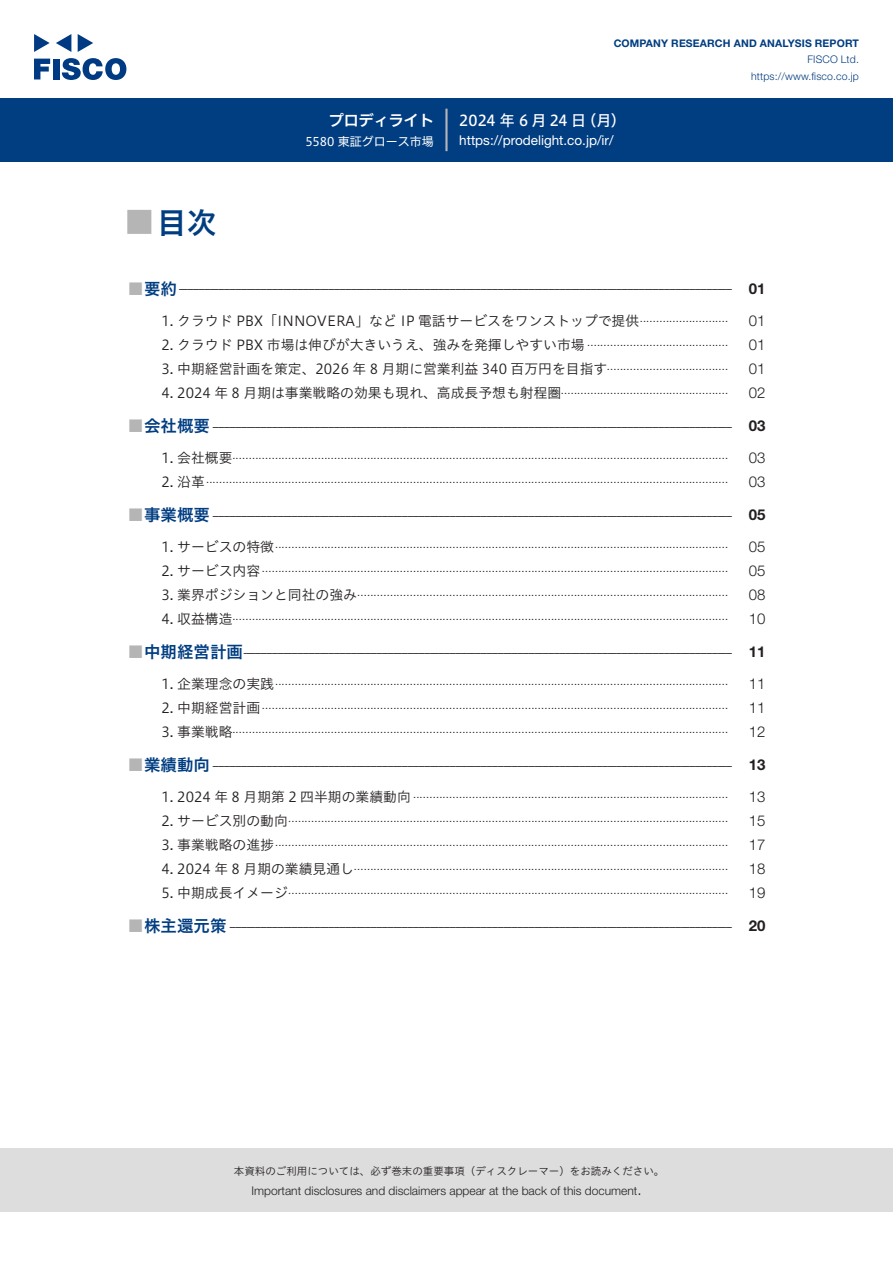
<style>
.page{position:relative;width:893px;height:1263px;background:#fff}
.page>*{position:absolute;margin:0;border:0;box-sizing:border-box;transform-origin:0 0}
.t1{font:30px "Hiragino UD Sans Std N W6";color:#003d81}
.t2{font:24px "Hiragino UD Sans Std W6";color:#b5b5b6}
.t3{font:16.5px "Hiragino UD Sans Std W6";color:#003d81}
.t4{font:300 15px "Helvetica Neue LT Std";color:#231f20}
.t5{font:15px "Hiragino UD Sans F Std N W5";letter-spacing:-.005em;color:#fff}
.t6{font:700 15px "Helvetica Neue LT Std";color:#231f20}
.t7{font:15px "Hiragino UD Sans F Std N W6";color:#fff}
.t8{font:13.8px "Hiragino UD Sans Std W3";color:#231f20}
.t9{font:13.5px "Helvetica Neue LT Std";color:#fff}
.t10{font:12px "Hiragino UD Sans Std W3";color:#231f20}
.t11{font:300 12px "Helvetica Neue LT Std";color:#231f20}
.t12{font:12px "Hiragino UD Sans F Std N W4";color:#fff}
.t13{font:10.5px "Hiragino UD Sans Std W3";color:#231f20}
.t14{font:700 10.5px "Helvetica Neue LT Std";letter-spacing:.015em;color:#003d81}
.t15{font:300 10.5px/16.5px "Helvetica Neue LT Std";letter-spacing:.015em;color:#003d81;text-align:right}
.t16{font:9px "Hiragino UD Sans Std W3";color:#231f20}
.s1{color:#b5b5b6}
</style>
<div class="page">
<div style="left:0;top:1148px;width:893px;height:64px;background:#ddd"></div>
<svg style="left:34px;top:59px;width:16px;height:20px"></svg>
<div style="left:53px;top:59px;width:6px;height:20px;background:#003a83"></div>
<svg style="left:62px;top:58px;width:64px;height:22px"></svg>
<svg style="left:34px;top:34px;width:16px;height:18px"></svg>
<svg style="left:78px;top:34px;width:15px;height:18px"></svg>
<svg style="left:56px;top:34px;width:15px;height:18px"></svg>
<div style="left:0;top:98px;width:893px;height:64px;background:#003d81"></div>
<hr style="left:445px;top:109px;width:3px;height:42px;background:#b5b5b6">
<p class="t2" style="left:128px;top:204px;width:25px">█</p>
<p class="t1" style="left:157px;top:199px;width:61px">目次</p>
<h3 class="t7" style="left:329px;top:109px;width:107px">プロディライト</h3>
<h3 class="t12" style="left:305px;top:132px;width:130px">5580 東証グロース市場</h3>
<p class="t14" style="left:614px;top:37px;width:247px">COMPANY RESEARCH AND ANALYSIS REPORT</p>
<p class="t15" style="left:751px;top:51px;width:109px">FISCO Ltd. https://www.fisco.co j p.</p>
<h3 class="t5" style="left:581px;top:109px;width:46px">（月(</h3>
<h3 class="t5" style="left:459px;top:109px;width:128px">2024 年 6 月 24 日</h3>
<h3 class="t9" style="left:459px;top:132px;width:156px">https://prodelight. c o j p. /i r/</h3>
<p class="t3" style="left:128px;top:276px;width:51px"><span class="s1">■</span>要約</p>
<p class="t10" style="left:177px;top:280px;width:557px">-----------------------------------------------------------------------------------------------------------------------------------------------------------------------------------------------------</p>
<p class="t8" style="left:162px;top:310px;width:479px">1. クラウド PBX「INNOVERA」など IP 電話サービスをワンストップで提供</p>
<p class="t16" style="left:640px;top:312px;width:89px">...........................</p>
<p class="t8" style="left:162px;top:334px;width:425px">2. クラウド PBX 市場は伸びが大きいうえ、強みを発揮しやすい市場</p>
<p class="t16" style="left:587px;top:336px;width:142px">...........................................</p>
<p class="t8" style="left:162px;top:358px;width:447px">3. 中期経営計画を策定、2026 年 8 月期に営業利益 340 百万円を目指す</p>
<p class="t16" style="left:607px;top:360px;width:122px">.....................................</p>
<p class="t8" style="left:162px;top:382px;width:401px">4. 2024 年 8 月期は事業戦略の効果も現れ、高成長予想も射程圏</p>
<p class="t16" style="left:561px;top:384px;width:168px">...................................................</p>
<p class="t3" style="left:128px;top:413px;width:84px"><span class="s1">■</span>会社概要</p>
<p class="t10" style="left:210px;top:417px;width:524px">-----------------------------------------------------------------------------------------------------------------------------------------------------------------------------------------</p>
<p class="t8" style="left:162px;top:447px;width:73px">1. 会社概要</p>
<p class="t16" style="left:233px;top:449px;width:497px">.......................................................................................................................................................</p>
<p class="t8" style="left:162px;top:471px;width:45px">2. 沿革</p>
<p class="t16" style="left:206px;top:473px;width:523px">...............................................................................................................................................................</p>
<p class="t3" style="left:128px;top:502px;width:84px"><span class="s1">■</span>事業概要</p>
<p class="t10" style="left:210px;top:506px;width:524px">-----------------------------------------------------------------------------------------------------------------------------------------------------------------------------------------</p>
<p class="t8" style="left:162px;top:536px;width:114px">1. サービスの特徴</p>
<p class="t16" style="left:275px;top:538px;width:454px">..........................................................................................................................................</p>
<p class="t8" style="left:162px;top:560px;width:100px">2. サービス内容</p>
<p class="t16" style="left:262px;top:562px;width:467px">..............................................................................................................................................</p>
<p class="t8" style="left:162px;top:584px;width:197px">3. 業界ポジションと同社の強み</p>
<p class="t16" style="left:358px;top:586px;width:372px">.................................................................................................................</p>
<p class="t8" style="left:162px;top:608px;width:73px">4. 収益構造</p>
<p class="t16" style="left:233px;top:610px;width:497px">.......................................................................................................................................................</p>
<p class="t3" style="left:128px;top:639px;width:117px"><span class="s1">■</span>中期経営計画</p>
<p class="t10" style="left:243px;top:643px;width:491px">------------------------------------------------------------------------------------------------------------------------------------------------------------------------------</p>
<p class="t8" style="left:162px;top:673px;width:114px">1. 企業理念の実践</p>
<p class="t16" style="left:275px;top:675px;width:454px">..........................................................................................................................................</p>
<p class="t8" style="left:162px;top:697px;width:100px">2. 中期経営計画</p>
<p class="t16" style="left:262px;top:699px;width:467px">..............................................................................................................................................</p>
<p class="t8" style="left:162px;top:721px;width:73px">3. 事業戦略</p>
<p class="t16" style="left:233px;top:723px;width:497px">.......................................................................................................................................................</p>
<p class="t3" style="left:128px;top:752px;width:84px"><span class="s1">■</span>業績動向</p>
<p class="t10" style="left:210px;top:756px;width:524px">-----------------------------------------------------------------------------------------------------------------------------------------------------------------------------------------</p>
<p class="t8" style="left:162px;top:786px;width:251px">1. 2024 年 8 月期第 2 四半期の業績動向</p>
<p class="t16" style="left:413px;top:788px;width:316px">................................................................................................</p>
<p class="t8" style="left:162px;top:810px;width:128px">2. サービス別の動向</p>
<p class="t16" style="left:289px;top:812px;width:441px">......................................................................................................................................</p>
<p class="t8" style="left:162px;top:834px;width:114px">3. 事業戦略の進捗</p>
<p class="t16" style="left:275px;top:836px;width:454px">..........................................................................................................................................</p>
<p class="t8" style="left:162px;top:858px;width:194px">4. 2024 年 8 月期の業績見通し</p>
<p class="t16" style="left:354px;top:860px;width:375px">..................................................................................................................</p>
<p class="t8" style="left:162px;top:882px;width:128px">5. 中期成長イメージ</p>
<p class="t16" style="left:289px;top:884px;width:441px">......................................................................................................................................</p>
<p class="t3" style="left:128px;top:913px;width:101px"><span class="s1">■</span>株主還元策</p>
<p class="t10" style="left:227px;top:917px;width:508px">-----------------------------------------------------------------------------------------------------------------------------------------------------------------------------------</p>
<p class="t6" style="left:749px;top:279px;width:18px">01</p>
<p class="t4" style="left:749px;top:311px;width:18px">01</p>
<p class="t4" style="left:749px;top:335px;width:18px">01</p>
<p class="t4" style="left:749px;top:359px;width:18px">01</p>
<p class="t4" style="left:749px;top:383px;width:18px">02</p>
<p class="t6" style="left:749px;top:416px;width:18px">03</p>
<p class="t4" style="left:749px;top:448px;width:18px">03</p>
<p class="t4" style="left:749px;top:472px;width:18px">03</p>
<p class="t6" style="left:749px;top:505px;width:18px">05</p>
<p class="t4" style="left:749px;top:537px;width:18px">05</p>
<p class="t4" style="left:749px;top:561px;width:18px">05</p>
<p class="t4" style="left:749px;top:585px;width:18px">08</p>
<p class="t4" style="left:749px;top:609px;width:18px">10</p>
<p class="t6" style="left:749px;top:642px;width:18px">11</p>
<p class="t4" style="left:749px;top:674px;width:18px">11</p>
<p class="t4" style="left:749px;top:698px;width:18px">11</p>
<p class="t4" style="left:749px;top:722px;width:18px">12</p>
<p class="t6" style="left:749px;top:755px;width:18px">13</p>
<p class="t4" style="left:749px;top:787px;width:18px">13</p>
<p class="t4" style="left:749px;top:811px;width:18px">15</p>
<p class="t4" style="left:749px;top:835px;width:18px">17</p>
<p class="t4" style="left:749px;top:859px;width:18px">18</p>
<p class="t4" style="left:749px;top:883px;width:18px">19</p>
<p class="t6" style="left:749px;top:916px;width:18px">20</p>
<p class="t13" style="left:234px;top:1163px;width:432px">本資料のご利用については、必ず巻末の重要事項（ディスクレーマー）をお読みください。</p>
<h3 class="t4" style="left:637px;top:1180px;width:6px">.</h3>
<h3 class="t11" style="left:251px;top:1183px;width:387px">Important disclosures and disclaimers appear at the back of this document</h3>
</div>
